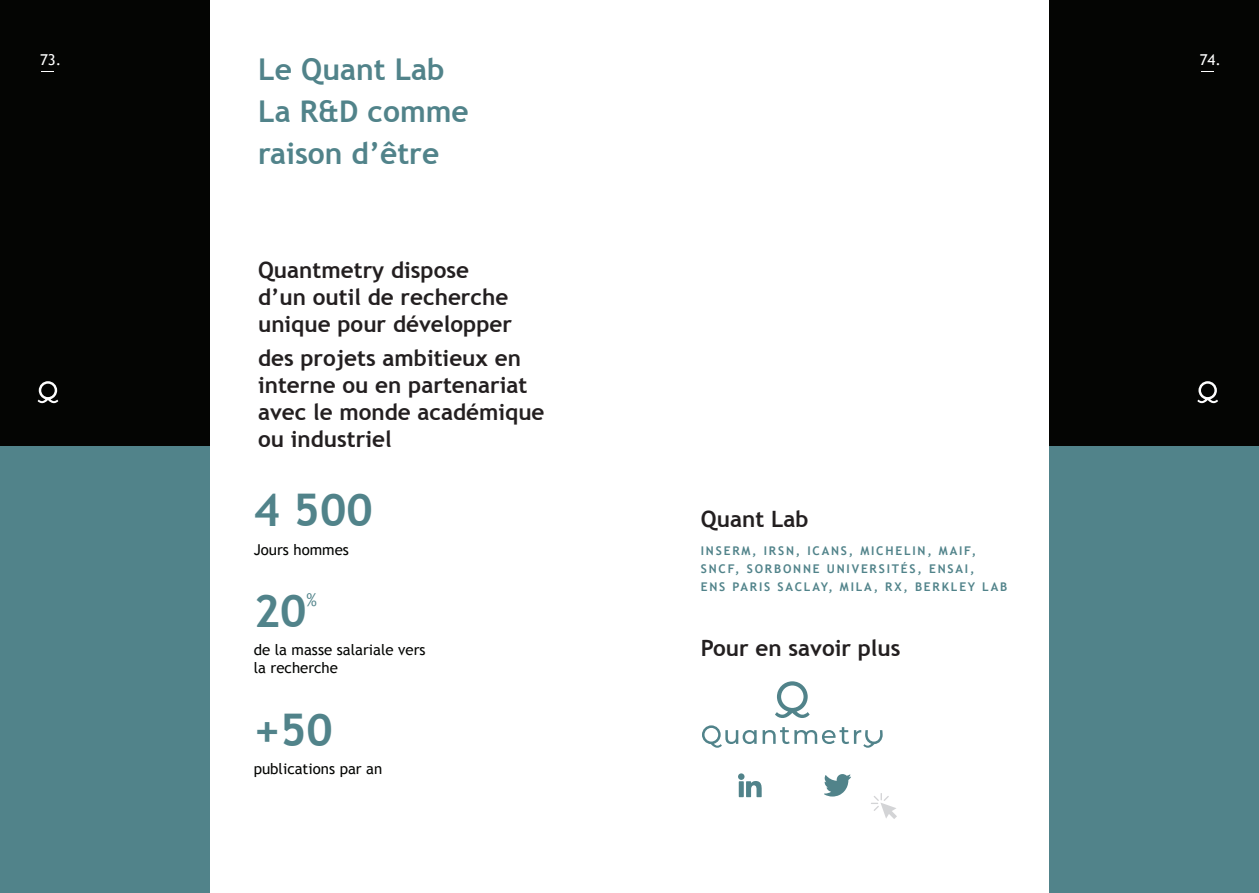
<style>
.page{position:relative;width:1259px;height:893px;background:#fff}
.page>*{position:absolute;margin:0;border:0;box-sizing:border-box;transform-origin:0 0}
.t1{font:700 45px "Trebuchet MS";color:#51838a}
.t2{font:700 30px/42px "Trebuchet MS";color:#51838a}
.t3{font:700 22.5px/27px "Trebuchet MS";color:#231f20}
.t4{font:17.55px "Trebuchet MS";color:#51838a}
.t5{font:15px/18px "Trebuchet MS";color:#040503}
.t6{font:15px "Trebuchet MS";color:#fff}
.t7{font:700 12px/18px "Trebuchet MS";letter-spacing:.15em;color:#51838a}
</style>
<div class="page">
<div style="left:0;top:0;width:210px;height:446px;background:#040503"></div>
<div style="left:0;top:446px;width:210px;height:447px;background:#51838a"></div>
<svg style="left:42px;top:71px;width:12px;height:1px"></svg>
<svg style="left:38px;top:381px;width:20px;height:22px"></svg>
<div style="left:1049px;top:0;width:210px;height:446px;background:#040503"></div>
<div style="left:1049px;top:446px;width:210px;height:447px;background:#51838a"></div>
<svg style="left:1201px;top:71px;width:13px;height:1px"></svg>
<svg style="left:1197px;top:381px;width:21px;height:22px"></svg>
<svg style="left:824px;top:774px;width:27px;height:22px"></svg>
<svg style="left:738px;top:773px;width:23px;height:24px"></svg>
<svg style="left:775px;top:681px;width:34px;height:37px"></svg>
<svg style="left:762px;top:727px;width:120px;height:21px"></svg>
<svg style="left:702px;top:725px;width:54px;height:23px"></svg>
<svg style="left:871px;top:793px;width:26px;height:26px"></svg>
<p class="t6" style="left:40px;top:51px;width:23px">73.</p>
<h2 class="t2" style="left:258px;top:48px;width:212px">Le Quant Lab<br>La R&amp;D comme raison d’être</h2>
<p class="t3" style="left:258px;top:256px;width:255px">Quantmetry dispose d’un outil de recherche unique pour développer</p>
<p class="t3" style="left:258px;top:345px;width:288px">des projets ambitieux en interne ou en partenariat avec le monde académique ou industriel</p>
<h1 class="t1" style="left:254px;top:482px;width:121px">4 500</h1>
<p class="t5" style="left:254px;top:540px;width:97px">Jours hommes</p>
<h1 class="t1" style="left:254px;top:583px;width:54px">20</h1>
<p class="t4" style="left:306px;top:590px;width:12px">%</p>
<p class="t5" style="left:254px;top:641px;width:173px">de la masse salariale vers la recherche</p>
<h1 class="t1" style="left:254px;top:701px;width:81px">+50</h1>
<p class="t5" style="left:254px;top:760px;width:130px">publications par an</p>
<p class="t3" style="left:701px;top:505px;width:109px">Quant Lab</p>
<p class="t7" style="left:701px;top:542px;width:308px">INSERM, IRSN, ICANS, MICHELIN, MAIF,<br>SNCF, SORBONNE UNIVERSITÉS, ENSAI,<br>ENS PARIS SACLAY, MILA, RX, BERKLEY LAB</p>
<p class="t3" style="left:701px;top:635px;width:201px">Pour en savoir plus</p>
<p class="t6" style="left:1199px;top:51px;width:9px">7</p>
<p class="t6" style="left:1199px;top:51px;width:23px">54.</p>
</div>
